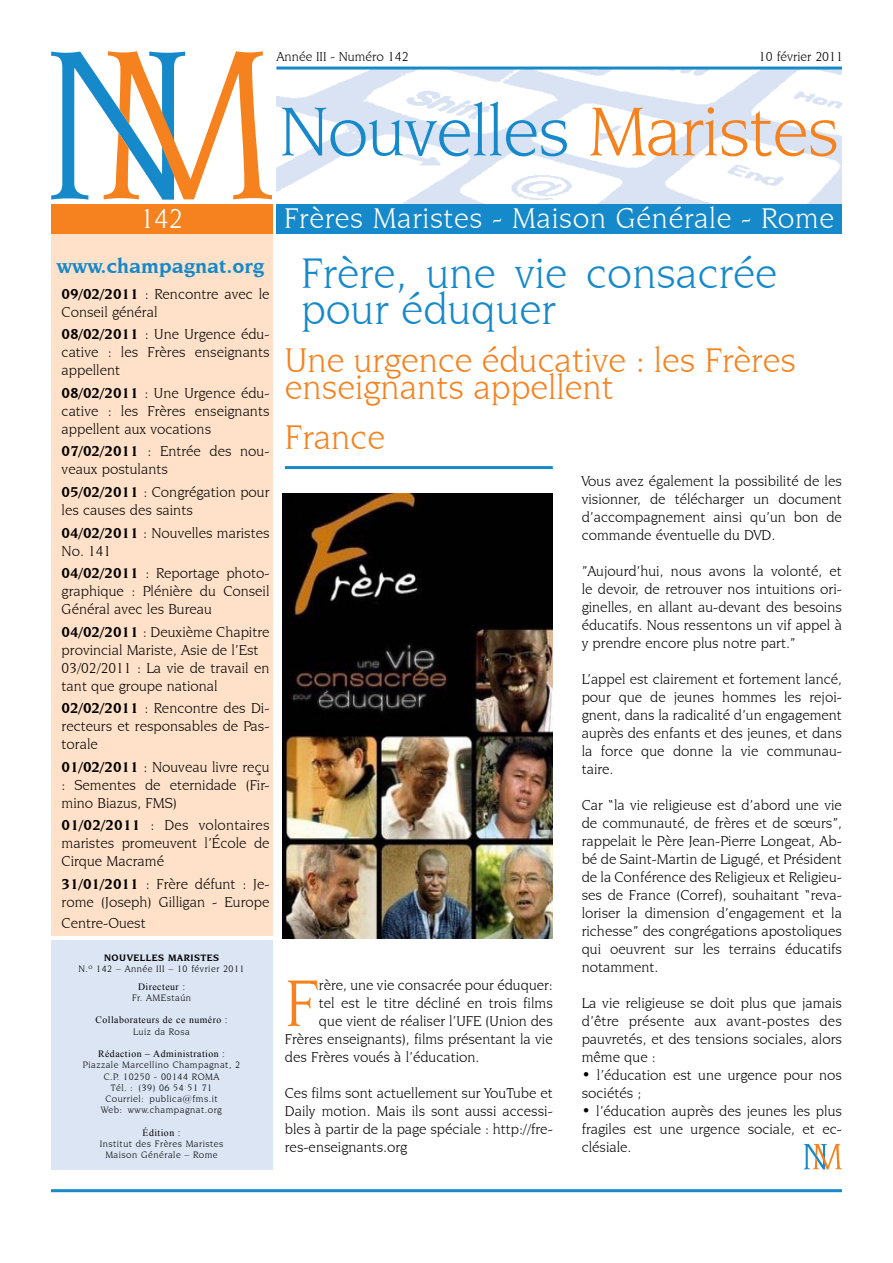
<style>
.page{position:relative;width:893px;height:1263px;background:#fff}
.page>*{position:absolute;margin:0;border:0;box-sizing:border-box;transform-origin:0 0}
.t1{font:73.5px "Novarese IT Cby BT";letter-spacing:-.015em;color:#1689ca}
.t2{font:70.05px "Novarese IT Cby BT";color:#f5821f}
.t3{font:45px/36px "Novarese IT Cby BT";color:#1689ca;text-align:center}
.t4{font:36px/27px "Novarese IT Cby BT";color:#f5821f}
.t5{font:30px "Novarese IT Cby BT";letter-spacing:.02em;color:#fff}
.t6{font:28.5px "Novarese IT Cby BT";color:#fff}
.t7{font:15px/18px "Novarese IT Cby BT";color:#000;text-align:justify}
.t8{font:13.5px "Novarese IT Cby BT";color:#000}
.t9{font:9.75px/11.2px "Novarese IT Cby BT";letter-spacing:.05em;color:#000;text-align:center}
.t10{font:9.75px "Times New Roman";letter-spacing:.05em;color:#000}
.t11{font:700 9.75px "Novarese IT Cby BT";letter-spacing:.05em;color:#000}
.s1{color:#f5821f}
.s2{font-weight:700}
</style>
<div class="page">
<img style="left:276px;top:70px;width:566px;height:134px">
<hr style="left:276px;top:67px;width:566px;height:3px;background:#1689ca">
<div style="left:276px;top:204px;width:566px;height:30px;background:#1689ca"></div>
<svg style="left:51px;top:51px;width:221px;height:149px"></svg>
<hr style="left:51px;top:1189px;width:791px;height:3px;background:#1689ca">
<div style="left:51px;top:234px;width:221px;height:701px;background:#fee1c8"></div>
<div style="left:51px;top:940px;width:221px;height:229px;background:#dbe5f4"></div>
<div style="left:51px;top:204px;width:221px;height:30px;background:#f5821f"></div>
<hr style="left:285px;top:466px;width:268px;height:3px;background:#1689ca">
<img style="left:283px;top:493px;width:270px;height:445px">
<svg style="left:804px;top:1144px;width:38px;height:25px"></svg>
<p class="t8" style="left:276px;top:49px;width:134px">Année III - Numéro 142</p>
<p class="t8" style="left:759px;top:49px;width:86px">10 février 2011</p>
<h3 class="t6" style="left:140px;top:202px;width:45px">142</h3>
<h1 class="t1" style="left:279px;top:88px;width:561px">Nouvelles <span class="s1">Maristes</span></h1>
<h3 class="t5" style="left:284px;top:201px;width:551px">Frères Maristes - Maison Générale - Rome</h3>
<h3 class="t3" style="left:57px;top:255px;width:722px"><sup>www.champagnat.org</sup> Frère, une vie consacrée pour éduquer</h3>
<h3 class="t4" style="left:285px;top:346px;width:512px">Une urgence éducative : les Frères enseignants appellent</h3>
<p class="t7" style="left:62px;top:285px;width:209px"><span class="s2">09/02/2011</span> : Rencontre avec le<br>Conseil général</p>
<p class="t7" style="left:62px;top:325px;width:209px"><span class="s2">08/02/2011</span> : Une Urgence édu&shy;cative : les Frères enseignants appellent</p>
<p class="t7" style="left:62px;top:384px;width:209px"><span class="s2">08/02/2011</span> : Une Urgence édu&shy;cative : les Frères enseignants appellent aux vocations</p>
<p class="t7" style="left:62px;top:442px;width:209px"><span class="s2">07/02/2011</span> : Entrée des nou&shy;veaux postulants</p>
<p class="t7" style="left:62px;top:483px;width:209px"><span class="s2">05/02/2011</span> : Congrégation pour les causes des saints</p>
<p class="t7" style="left:62px;top:523px;width:209px"><span class="s2">04/02/2011</span> : Nouvelles maristes<br>No. 141</p>
<p class="t7" style="left:62px;top:564px;width:209px"><span class="s2">04/02/2011</span> : Reportage photo&shy;graphique : Plénière du Conseil Général avec les Bureau</p>
<p class="t7" style="left:62px;top:622px;width:209px;text-align:left"><span class="s2">04/02/2011</span> : Deuxième Chapitre provincial Mariste, Asie de l’Est<br>03/02/2011 : La vie de travail en tant que groupe national</p>
<p class="t7" style="left:62px;top:699px;width:209px"><span class="s2">02/02/2011</span> : Rencontre des Di&shy;recteurs et responsables de Pas&shy;torale</p>
<p class="t7" style="left:62px;top:757px;width:209px"><span class="s2">01/02/2011</span> : Nouveau livre reçu : Sementes de eternidade (Fir&shy;mino Biazus, FMS)</p>
<p class="t7" style="left:62px;top:816px;width:209px"><span class="s2">01/02/2011</span> : Des volontaires maristes promeuvent l’École de Cirque Macramé</p>
<p class="t7" style="left:62px;top:874px;width:209px"><span class="s2">31/01/2011</span> : Frère défunt : Je&shy;rome (Joseph) Gilligan - Europe</p>
<p class="t7" style="left:62px;top:914px;width:86px">Centre-Ouest</p>
<h3 class="t4" style="left:285px;top:423px;width:102px">France</h3>
<p class="t7" style="left:582px;top:472px;width:262px">Vous avez également la possibilité de les visionner, de télécharger un document d’accompagnement ainsi qu’un bon de commande éventuelle du DVD.</p>
<p class="t7" style="left:582px;top:562px;width:262px">”Aujourd’hui, nous avons la volonté, et le devoir, de retrouver nos intuitions ori&shy;ginelles, en allant au-devant des besoins éducatifs. Nous ressentons un vif appel à y prendre encore plus notre part.”</p>
<p class="t7" style="left:582px;top:670px;width:262px">L’appel est clairement et fortement lancé, pour que de jeunes hommes les rejoi&shy;gnent, dans la radicalité d’un engagement auprès des enfants et des jeunes, et dans la force que donne la vie communau&shy;taire.</p>
<p class="t7" style="left:582px;top:796px;width:262px">Car “la vie religieuse est d’abord une vie de communauté, de frères et de sœurs”, rappelait le Père Jean-Pierre Longeat, Ab&shy;bé de Saint-Martin de Ligugé, et Président de la Conférence des Religieux et Religieu&shy;ses de France (Corref), souhaitant “reva&shy;loriser la dimension d’engagement et la richesse” des congrégations apostoliques qui oeuvrent sur les terrains éducatifs notamment.</p>
<p class="t7" style="left:582px;top:994px;width:262px">La vie religieuse se doit plus que jamais d’être présente aux avant-postes des pauvretés, et des tensions sociales, alors même que :</p>
<p class="t7" style="left:582px;top:1066px;width:262px">• l’éducation est une urgence pour nos sociétés ;</p>
<p class="t7" style="left:582px;top:1102px;width:262px">• l’éducation auprès des jeunes les plus fragiles est une urgence sociale, et ec&shy;clésiale.</p>
<p class="t11" style="left:104px;top:952px;width:110px">Nouvelles MARISTES</p>
<p class="t9" style="left:78px;top:963px;width:168px">N.º 142 – Année III – 10 février 2011</p>
<p class="t10" style="left:138px;top:980px;width:49px">Directeur :</p>
<p class="t9" style="left:132px;top:992px;width:61px">Fr. AMEstaún</p>
<p class="t10" style="left:96px;top:1013px;width:134px">Collaborateurs de ce numéro :</p>
<p class="t9" style="left:133px;top:1025px;width:58px">Luiz da Rosa</p>
<p class="t10" style="left:98px;top:1047px;width:128px">Rédaction – Administration :</p>
<p class="t9" style="left:83px;top:1059px;width:159px">Piazzale Marcellino Champagnat, 2<br>C.P. 10250 - 00144 ROMA<br>Tél. : (39) 06 54 51 71<br>Courriel: publica@fms.it<br>Web: www.champagnat.org</p>
<p class="t10" style="left:143px;top:1126px;width:40px">Édition :</p>
<p class="t9" style="left:100px;top:1138px;width:125px">Institut des Frères Maristes<br>Maison Générale – Rome</p>
<h2 class="t2" style="left:285px;top:962px;width:36px">F</h2>
<p class="t7" style="left:319px;top:976px;width:235px">rère, une vie consacrée pour éduquer:</p>
<p class="t7" style="left:319px;top:994px;width:235px">tel est le titre décliné en trois films</p>
<p class="t7" style="left:319px;top:1012px;width:235px">que vient de réaliser l’UFE (Union des</p>
<p class="t7" style="left:285px;top:1030px;width:269px">Frères enseignants), films présentant la vie</p>
<p class="t7" style="left:285px;top:1048px;width:196px">des Frères voués à l’éducation.</p>
<p class="t7" style="left:285px;top:1084px;width:269px">Ces films sont actuellement sur YouTube et Daily motion. Mais ils sont aussi accessi&shy;bles à partir de la page spéciale : http://fre&shy;res-enseignants.org</p>
</div>
